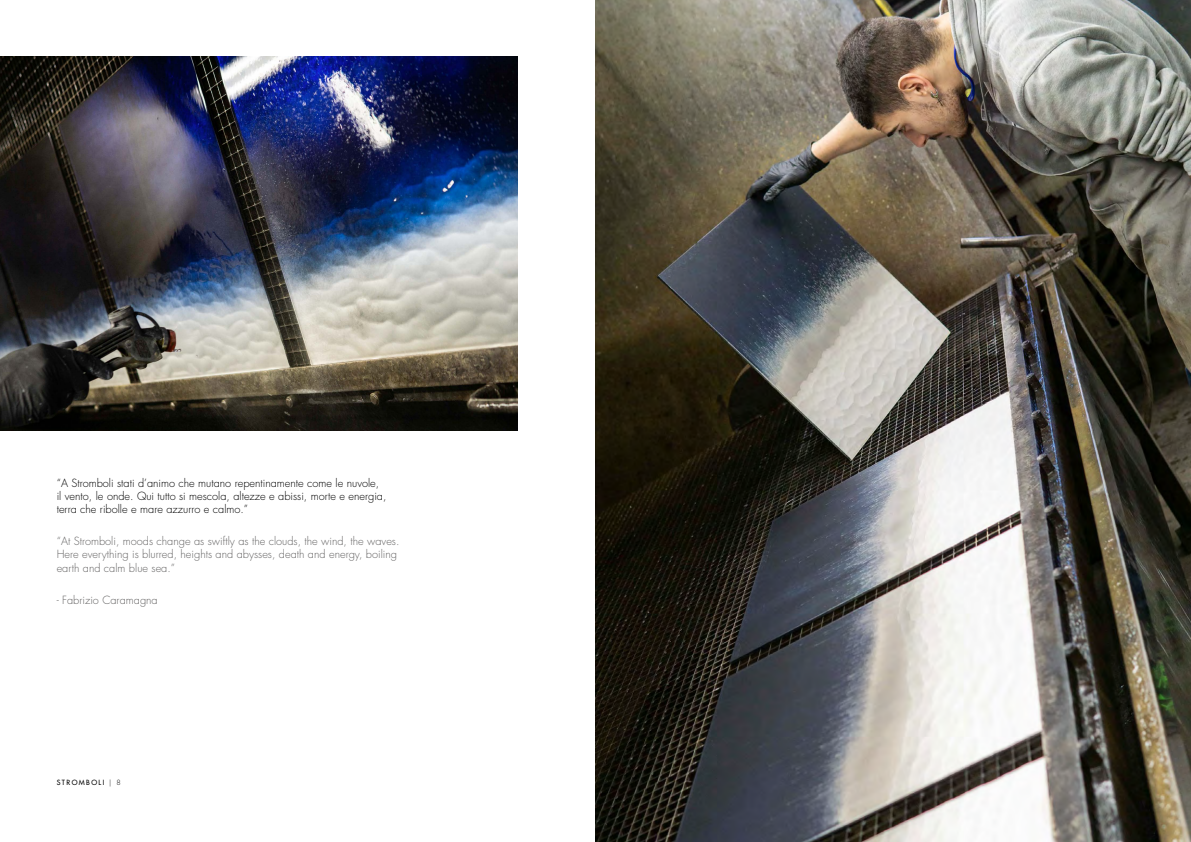
<style>
.page{position:relative;width:1191px;height:842px;background:#fff}
.page>*{position:absolute;margin:0;border:0;box-sizing:border-box;transform-origin:0 0}
.t1{font:300 11px/13.2px "Futura Std";color:#646363}
.t2{font:300 11px/13.2px "Futura Std";color:#000}
.t3{font:500 7px "Futura Std";letter-spacing:.2em;color:#000}
.s1{font-weight:300}
</style>
<div class="page">
<img style="left:595px;top:0;width:596px;height:842px">
<img style="left:0;top:57px;width:517px;height:374px">
<p class="t2" style="left:57px;top:476px;width:331px">“A Stromboli stati d’animo che mutano repentinamente come le nuvole, il vento, le onde. Qui tutto si mescola, altezze e abissi, morte e energia, terra che ribolle e mare azzurro e calmo.”</p>
<p class="t1" style="left:57px;top:535px;width:344px">“At Stromboli, moods change as swiftly as the clouds, the wind, the waves.<br>Here everything is blurred, heights and abysses, death and energy, boiling earth and calm blue sea.”</p>
<p class="t1" style="left:57px;top:593px;width:103px">- Fabrizio Caramagna</p>
<p class="t3" style="left:57px;top:778px;width:66px">STROMBOLI <span class="s1">| 8</span></p>
</div>
